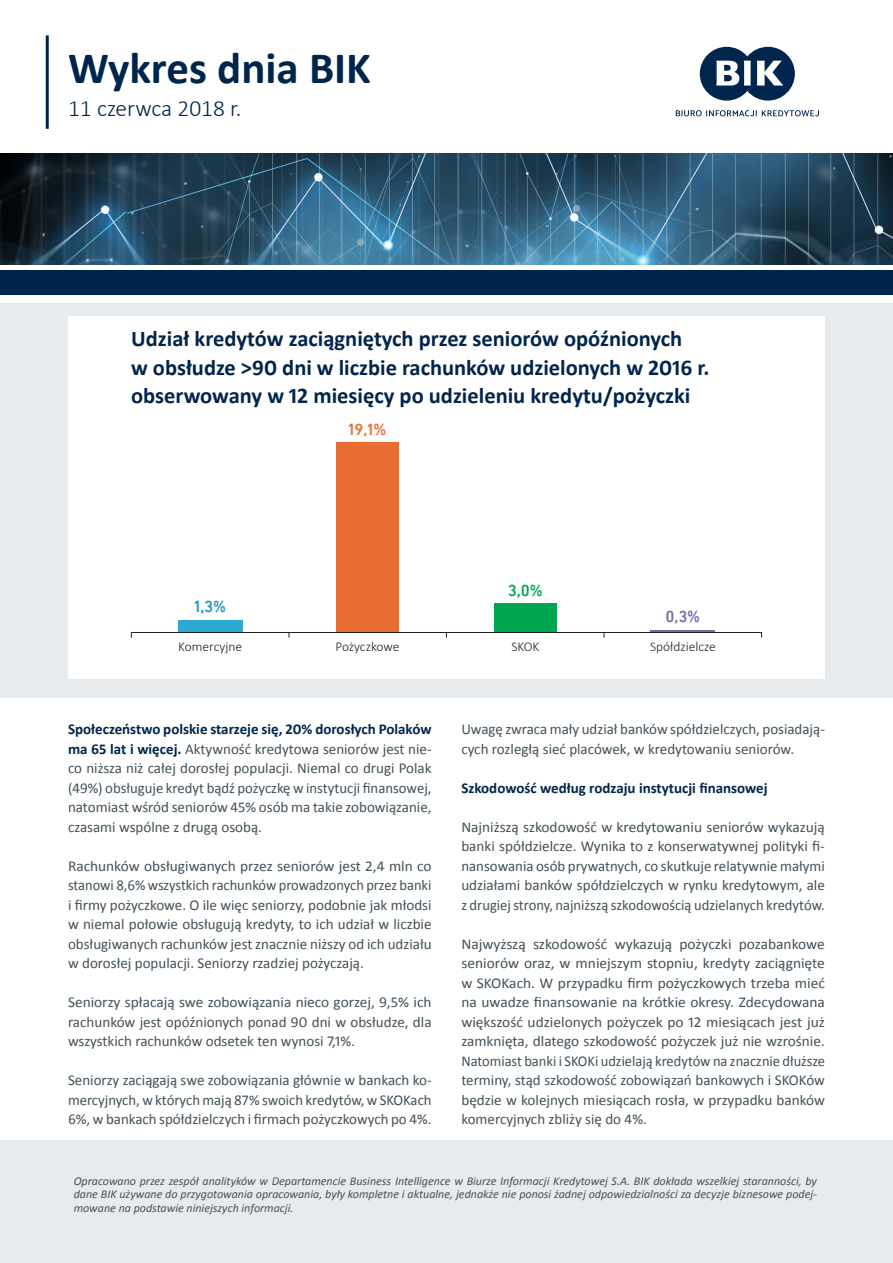
<style>
.page{position:relative;width:893px;height:1263px;background:#fff}
.page>*{position:absolute;margin:0;border:0;box-sizing:border-box;transform-origin:0 0}
.t1{font:700 45px "Calibri";color:#00254c}
.t2{font:300 23.4px "Calibri";color:#00254c}
.t3{font:700 22.5px/28.5px "Calibri";color:#00254c}
.t4{font:500 16.5px "DIN Next LT Pro";color:#e86d33}
.t5{font:500 16.5px "DIN Next LT Pro";color:#1a96c5}
.t6{font:500 16.5px "DIN Next LT Pro";color:#00a54f}
.t7{font:500 16.5px "DIN Next LT Pro";color:#7768ae}
.t8{font:15px/19.5px "Calibri";color:#425159;text-align:justify}
.t9{font:700 15px "Calibri";color:#00254c}
.t10{font:300 13.5px "Calibri";color:#231f20}
.t11{font:italic 12px/13.5px "Calibri";color:#425159;text-align:justify}
.s1{font-weight:700;color:#00254c}
</style>
<div class="page">
<img style="left:0;top:154px;width:893px;height:110px">
<hr style="left:46px;top:35px;width:3px;height:94px;background:#00254c">
<svg style="left:700px;top:47px;width:95px;height:54px"></svg>
<svg style="left:676px;top:110px;width:143px;height:6px"></svg>
<div style="left:0;top:270px;width:893px;height:25px;background:#00254c"></div>
<div style="left:0;top:1140px;width:893px;height:123px;background:#e7ebed"></div>
<div style="left:0;top:303px;width:893px;height:394px;background:#e7ebed"></div>
<div style="left:68px;top:316px;width:757px;height:362px;background:#fff"></div>
<div style="left:178px;top:620px;width:64px;height:12px;background:#2ca9d0"></div>
<div style="left:336px;top:442px;width:63px;height:190px;background:#e86d33"></div>
<div style="left:494px;top:603px;width:63px;height:29px;background:#00a54f"></div>
<hr style="left:651px;top:630px;width:64px;height:2px;background:#7768ae">
<hr style="left:131px;top:632px;width:631px;height:1px;background:#231f20">
<h1 class="t1" style="left:68px;top:39px;width:304px">Wykres dnia BIK</h1>
<h2 class="t2" style="left:68px;top:93px;width:175px">11 czerwca 2018 r.</h2>
<h3 class="t3" style="left:131px;top:325px;width:580px">Udział kredytów zaciągniętych przez seniorów opóźnionych<br>w obsłudze &gt;90 dni w liczbie rachunków udzielonych w 2016 r. obserwowany w 12 miesięcy po udzieleniu kredytu/pożyczki</h3>
<p class="t5" style="left:194px;top:597px;width:33px">1,3%</p>
<p class="t4" style="left:349px;top:420px;width:39px">19,1%</p>
<p class="t6" style="left:508px;top:580px;width:36px">3,0%</p>
<p class="t7" style="left:666px;top:607px;width:36px">0,3%</p>
<p class="t10" style="left:178px;top:638px;width:65px">Komercyjne</p>
<p class="t10" style="left:336px;top:638px;width:65px">Pożyczkowe</p>
<p class="t10" style="left:511px;top:638px;width:29px">SKOK</p>
<p class="t10" style="left:650px;top:638px;width:67px">Spółdzielcze</p>
<p class="t8" style="left:68px;top:719px;width:365px"><span class="s1">Społeczeństwo polskie starzeje się, 20% dorosłych Polaków ma 65 lat i więcej.</span> Aktywność kredytowa seniorów jest nie&shy;co niższa niż całej dorosłej populacji. Niemal co drugi Polak (49%) obsługuje kredyt bądź pożyczkę w instytucji finansowej, natomiast wśród seniorów 45% osób ma takie zobowiązanie, czasami wspólne z drugą osobą.</p>
<p class="t8" style="left:68px;top:856px;width:365px">Rachunków obsługiwanych przez seniorów jest 2,4 mln co stanowi 8,6% wszystkich rachunków prowadzonych przez banki i firmy pożyczkowe. O ile więc seniorzy, podobnie jak młodsi w niemal połowie obsługują kredyty, to ich udział w liczbie obsługiwanych rachunków jest znacznie niższy od ich udziału w dorosłej populacji. Seniorzy rzadziej pożyczają.</p>
<p class="t8" style="left:68px;top:992px;width:365px">Seniorzy spłacają swe zobowiązania nieco gorzej, 9,5% ich rachunków jest opóźnionych ponad 90 dni w obsłudze, dla wszystkich rachunków odsetek ten wynosi 7,1%.</p>
<p class="t8" style="left:68px;top:1070px;width:365px">Seniorzy zaciągają swe zobowiązania głównie w bankach ko&shy;mercyjnych, w których mają 87% swoich kredytów, w SKOKach 6%, w bankach spółdzielczych i firmach pożyczkowych po 4%.</p>
<p class="t8" style="left:461px;top:719px;width:365px">Uwagę zwraca mały udział banków spółdzielczych, posiadają&shy;cych rozległą sieć placówek, w kredytowaniu seniorów.</p>
<p class="t9" style="left:461px;top:778px;width:308px">Szkodowość według rodzaju instytucji finansowej</p>
<p class="t8" style="left:461px;top:817px;width:365px">Najniższą szkodowość w kredytowaniu seniorów wykazują banki spółdzielcze. Wynika to z konserwatywnej polityki fi&shy;nansowania osób prywatnych, co skutkuje relatywnie małymi udziałami banków spółdzielczych w rynku kredytowym, ale z drugiej strony, najniższą szkodowością udzielanych kredytów.</p>
<p class="t8" style="left:461px;top:934px;width:365px">Najwyższą szkodowość wykazują pożyczki pozabankowe seniorów oraz, w mniejszym stopniu, kredyty zaciągnięte w SKOKach. W przypadku firm pożyczkowych trzeba mieć na uwadze finansowanie na krótkie okresy. Zdecydowana większość udzielonych pożyczek po 12 miesiącach jest już zamknięta, dlatego szkodowość pożyczek już nie wzrośnie.<br>Natomiast banki i SKOKi udzielają kredytów na znacznie dłuższe terminy, stąd szkodowość zobowiązań bankowych i SKOKów będzie w kolejnych miesiącach rosła, w przypadku banków komercyjnych zbliży się do 4%.</p>
<p class="t11" style="left:74px;top:1173px;width:745px">Opracowano przez zespół analityków w Departamencie Business Intelligence w Biurze Informacji Kredytowej S.A. BIK dokłada wszelkiej staranności, by dane BIK używane do przygotowania opracowania, były kompletne i aktualne, jednakże nie ponosi żadnej odpowiedzialności za decyzje biznesowe podej&shy;mowane na podstawie niniejszych informacji.</p>
</div>
